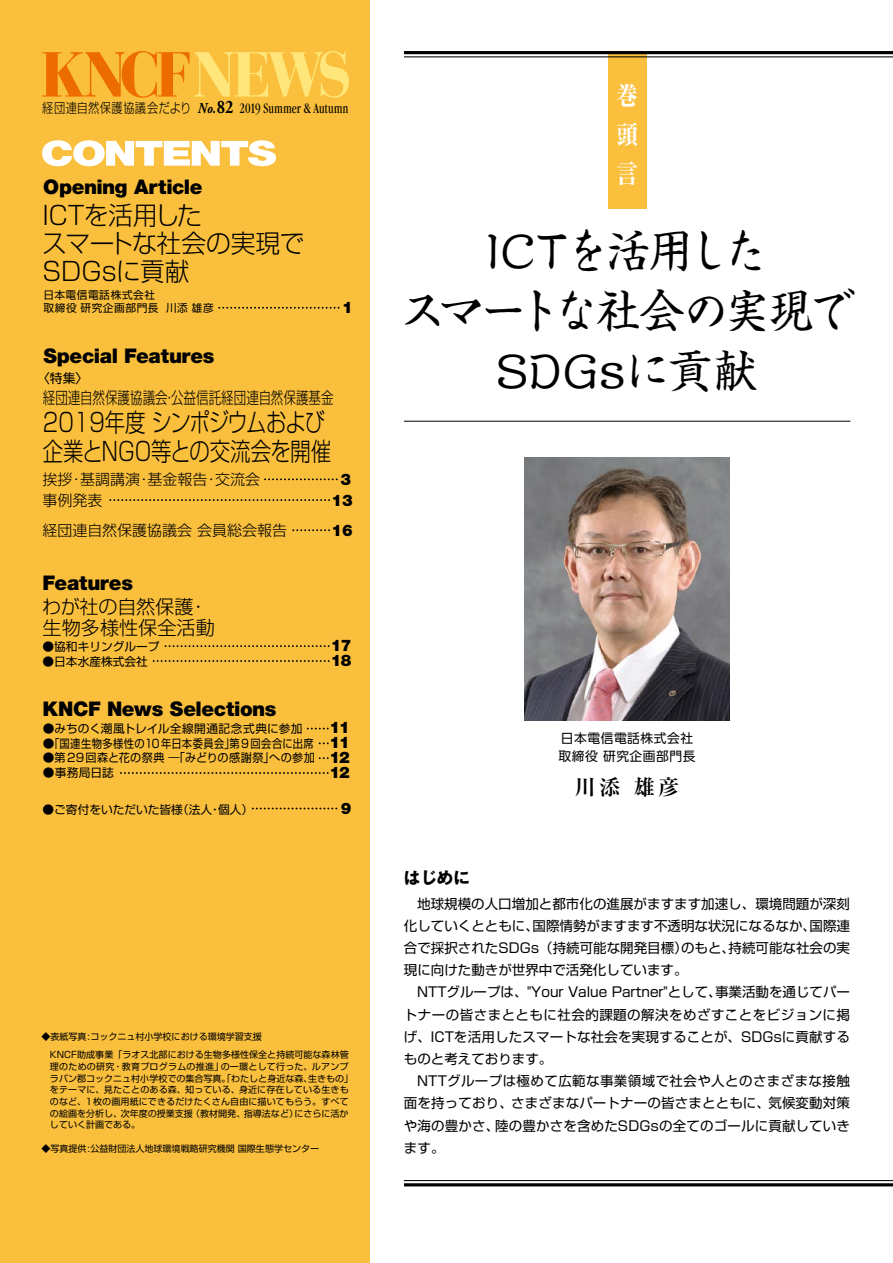
<style>
.page{position:relative;width:893px;height:1263px;background:#fff}
.page>*{position:absolute;margin:0;border:0;box-sizing:border-box;transform-origin:0 0}
.t1{font:45px/60px "Shinsei Kai Pr 5 CBSK1";letter-spacing:-.05em;color:#000;text-align:center}
.t2{font:300 25.5px/28.5px "Shin Go Pro";letter-spacing:-.015em;color:#000;scale:.8 1}
.t3{font:300 25.5px/27.6px "Shin Go Pro";letter-spacing:-.015em;color:#000}
.t4{font:800 25.5px "Ryumin Pro";color:#fff;scale:.85 1}
.t5{font:700 21.3px "Ryumin Pr 6";color:#000}
.t6{font:900 20.25px "Helvetica Neue LT Std";letter-spacing:-.02em;color:#000}
.t7{font:300 19.2px/21.3px "Shin Go Pro";color:#000}
.t8{font:300 16.5px "Shin Go Pro";color:#000;scale:.76 1}
.t9{font:700 16.5px "Gothic MB101 Pr 6";color:#000}
.t10{font:900 15.9px/14.9px "Helvetica Neue LT Std";letter-spacing:-.05em;color:#000;text-align:center}
.t11{font:300 15px/21px "Shin Go Pro";color:#000}
.t12{font:condensed 15px "Garamond";letter-spacing:.015em;color:#000;scale:.83 1}
.t13{font:13.5px/22.2px "Shin Go Pr 6";letter-spacing:.01em;color:#000;text-align:justify}
.t14{font:300 13.5px "Shin Go Pro";letter-spacing:.03em;color:#000;scale:.83 1}
.t15{font:12.75px/18px "UD Shin Go Pro";letter-spacing:.04em;color:#000}
.t16{font:12.75px "Shin Go Pro";color:#000}
.t17{font:11.7px "Shin Go Pro";letter-spacing:.005em;color:#000}
.t18{font:11.7px "Shin Go Pro";letter-spacing:.04em;color:#000}
.t19{font:10.65px/12.9px "Shin Go Pro";letter-spacing:.05em;color:#000}
.t20{font:9px/11.7px "Shin Go Pr 6";color:#000}
.s1{font-family:"Adobe Garamond Pro";font-weight:700;font-style:italic;font-stretch:normal}
.s2{font-family:"Adobe Garamond Pro";font-weight:700;font-stretch:normal;font-size:19.2px}
</style>
<div class="page">
<div style="left:608px;top:51px;width:38px;height:157px;background:#fac03d"></div>
<div style="left:0;top:0;width:370px;height:1263px;background:#fac03d"></div>
<svg style="left:43px;top:51px;width:306px;height:47px"></svg>
<svg style="left:42px;top:140px;width:234px;height:26px"></svg>
<svg style="left:264px;top:478px;width:73px;height:2px"></svg>
<svg style="left:109px;top:499px;width:220px;height:2px"></svg>
<svg style="left:292px;top:529px;width:37px;height:2px"></svg>
<svg style="left:219px;top:307px;width:120px;height:2px"></svg>
<svg style="left:164px;top:645px;width:165px;height:2px"></svg>
<svg style="left:152px;top:660px;width:177px;height:2px"></svg>
<svg style="left:306px;top:728px;width:22px;height:1px"></svg>
<svg style="left:319px;top:742px;width:9px;height:2px"></svg>
<svg style="left:120px;top:772px;width:208px;height:2px"></svg>
<svg style="left:318px;top:757px;width:10px;height:2px"></svg>
<svg style="left:251px;top:807px;width:85px;height:2px"></svg>
<hr style="left:404px;top:51px;width:489px;height:3px;background:#000">
<hr style="left:404px;top:56px;width:489px;height:1px;background:#000">
<hr style="left:404px;top:1180px;width:489px;height:1px;background:#000">
<hr style="left:404px;top:1183px;width:489px;height:3px;background:#000">
<hr style="left:404px;top:421px;width:446px;height:1px;background:#000">
<img style="left:525px;top:457px;width:204px;height:264px">
<p class="t14" style="left:42px;top:96px;width:181px">経団連自然保護協議会だより</p>
<p class="t12" style="left:198px;top:100px;width:183px"><span class="s1">No.</span><span class="s2">82</span> 2019 Summer &amp; Autumn</p>
<h3 class="t6" style="left:43px;top:174px;width:161px">Opening Article</h3>
<h2 class="t3" style="left:42px;top:199px;width:264px">ICTを活用した<br>スマートな社会の実現で<br>SDGsに貢献</h2>
<p class="t19" style="left:43px;top:287px;width:172px">日本電信電話株式会社<br>取締役 研究企画部門長 川添 雄彦</p>
<p class="t10" style="left:342px;top:300px;width:12px">1</p>
<h3 class="t6" style="left:43px;top:344px;width:173px">Special Features</h3>
<p class="t16" style="left:37px;top:367px;width:53px">〈特集〉</p>
<p class="t8" style="left:43px;top:384px;width:384px">経団連自然保護協議会・公益信託経団連自然保護基金</p>
<h2 class="t2" style="left:43px;top:405px;width:362px">2019年度 シンポジウムおよび企業とNGO等との交流会を開催</h2>
<p class="t11" style="left:43px;top:467px;width:219px">挨拶・基調講演・基金報告・交流会事例発表</p>
<p class="t11" style="left:43px;top:518px;width:246px">経団連自然保護協議会 会員総会報告</p>
<h3 class="t6" style="left:43px;top:570px;width:92px">Features</h3>
<h3 class="t7" style="left:42px;top:593px;width:174px">わが社の自然保護・生物多様性保全活動</h3>
<p class="t17" style="left:43px;top:637px;width:118px">●協和キリングループ</p>
<p class="t17" style="left:43px;top:652px;width:107px">●日本水産株式会社</p>
<h3 class="t6" style="left:43px;top:697px;width:236px">KNCF News Selections</h3>
<p class="t17" style="left:43px;top:719px;width:261px">●みちのく潮風トレイル全線開通記念式典に参加</p>
<p class="t18" style="left:43px;top:733px;width:273px">●「国連生物多様性の10年日本委員会」第9回会合に出席</p>
<p class="t18" style="left:43px;top:748px;width:274px">●第29回森と花の祭典 ―「みどりの感謝祭」への参加</p>
<p class="t17" style="left:43px;top:763px;width:73px">●事務局日誌</p>
<p class="t10" style="left:331px;top:469px;width:23px;line-height:21px">3<br>13</p>
<p class="t10" style="left:331px;top:523px;width:23px">16</p>
<p class="t10" style="left:331px;top:638px;width:22px;text-align:left">17<br>18</p>
<p class="t10" style="left:330px;top:720px;width:22px;text-align:justify">11<br>11<br>12<br>12</p>
<p class="t17" style="left:43px;top:800px;width:212px">●ご寄付をいただいた皆様（法人・個人）</p>
<p class="t10" style="left:341px;top:801px;width:12px">9</p>
<p class="t20" style="left:50px;top:1027px;width:300px;line-height:18px;text-indent:-9px">◆表紙写真:コックニュ村小学校における環境学習支援<br>KNCF助成事業「ラオス北部における生物多様性保全と持続可能な森林管</p>
<p class="t20" style="left:50px;top:1060px;width:305px">理のための研究・教育プログラムの推進」の一環として行った、ルアンプラバン郡コックニュ村小学校での集合写真。「わたしと身近な森、生きもの」をテーマに、見たことのある森、知っている、身近に存在している生きものなど、1枚の画用紙にできるだけたくさん自由に描いてもらう。すべての絵画を分析し、次年度の授業支援（教材開発、指導法など）にさらに活かしていく計画である。</p>
<p class="t20" style="left:41px;top:1142px;width:279px">◆写真提供:公益財団法人地球環境戦略研究機関 国際生態学センター</p>
<h2 class="t4" style="left:616px;top:75px;width:27px">巻</h2>
<h2 class="t4" style="left:616px;top:114px;width:27px">頭</h2>
<h2 class="t4" style="left:616px;top:153px;width:27px">言</h2>
<h1 class="t1" style="left:400px;top:219px;width:455px">ICTを活用した<br>スマートな社会の実現で<br>SDGsに貢献</h1>
<p class="t15" style="left:559px;top:729px;width:138px">日本電信電話株式会社取締役 研究企画部門長</p>
<h3 class="t5" style="left:575px;top:770px;width:106px">川添 雄彦</h3>
<p class="t9" style="left:404px;top:864px;width:67px">はじめに</p>
<p class="t13" style="left:404px;top:891px;width:448px;text-indent:13px">地球規模の人口増加と都市化の進展がますます加速し、環境問題が深刻化していくとともに、国際情勢がますます不透明な状況になるなか、国際連合で採択されたSDGs（持続可能な開発目標）のもと、持続可能な社会の実現に向けた動きが世界中で活発化しています。</p>
<p class="t13" style="left:404px;top:980px;width:448px;text-indent:13px">NTTグループは、"Your Value Partner"として、事業活動を通じてパートナーの皆さまとともに社会的課題の解決をめざすことをビジョンに掲げ、ICTを活用したスマートな社会を実現することが、SDGsに貢献するものと考えております。</p>
<p class="t13" style="left:404px;top:1069px;width:448px;text-indent:13px">NTTグループは極めて広範な事業領域で社会や人とのさまざまな接触面を持っており、さまざまなパートナーの皆さまとともに、気候変動対策や海の豊かさ、陸の豊かさを含めたSDGsの全てのゴールに貢献していきます。</p>
</div>
